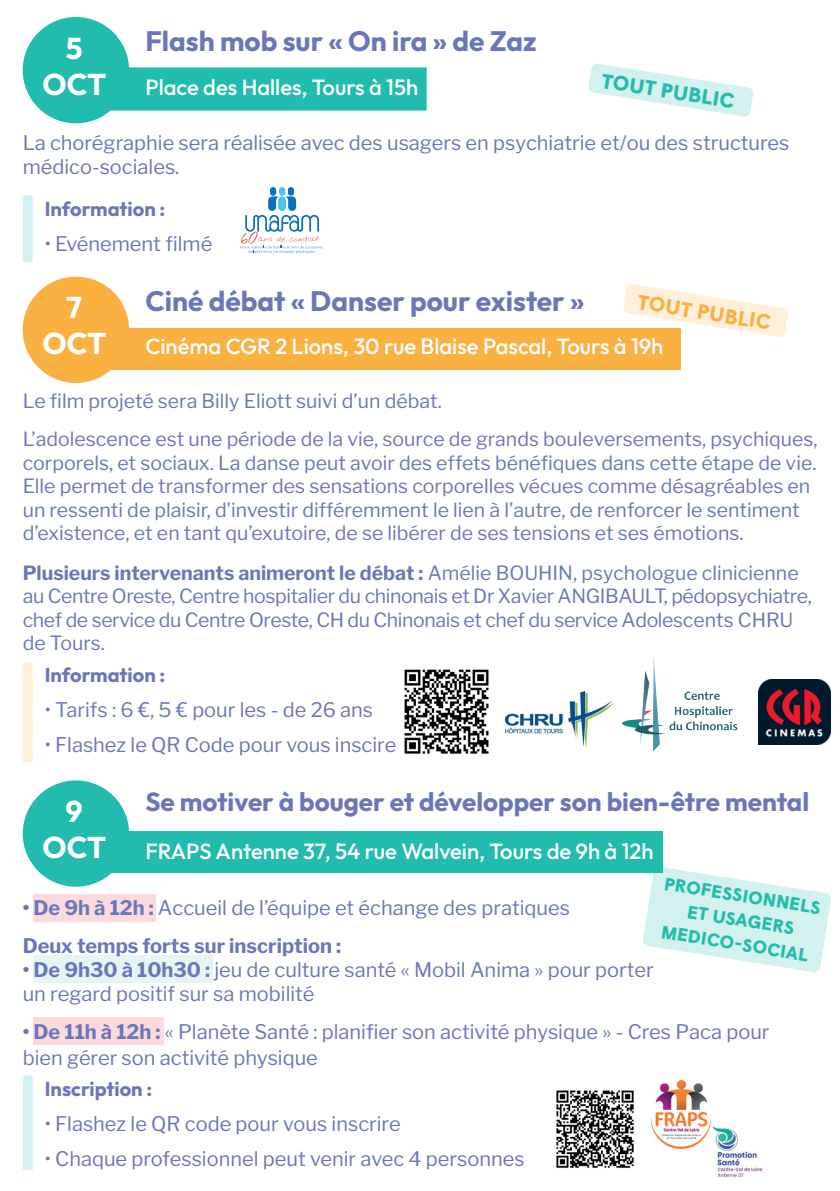
<style>
.page{position:relative;width:840px;height:1191px;background:#fff}
.page>*{position:absolute;margin:0;border:0;box-sizing:border-box;transform-origin:0 0}
.t1{font:700 30px/36px "Outfit";color:#fff;text-align:center}
.t2{font:700 28px "Outfit";color:#6977ba}
.t3{font:700 26px "Outfit";color:#6977ba}
.t4{font:500 22px "Outfit";color:#fff}
.t5{font:700 20.6px "Wigrum";color:#22bcae}
.t6{font:700 20.6px "Wigrum";color:#fbb042}
.t7{font:20px/24px "Libre Franklin";color:#6977ba}
.t8{font:700 20px/38px "Libre Franklin";color:#6977ba}
.t9{font:700 20px "Outfit";color:#6977ba}
.t10{font:19.6px/23.4px "Libre Franklin";color:#6977ba}
.t11{font:19.6px/23.4px "Libre Franklin";letter-spacing:-.02em;color:#6977ba}
.t12{font:700 18px/24px "Wigrum";color:#22bcae;text-align:center}
.s1{font-weight:700}
.s2{font-weight:400}
</style>
<div class="page">
<div style="left:91px;top:67px;width:335px;height:43px;background:#22bcae;border:2px solid #22bcae"></div>
<div style="left:23px;top:17px;width:106px;height:106px;background:#22bcae;border-radius:50%"></div>
<div style="left:23px;top:195px;width:10px;height:67px;background:#d3f1ef"></div>
<svg style="left:588px;top:63px;width:165px;height:54px"></svg>
<div style="left:92px;top:328px;width:588px;height:41px;background:#fbb042"></div>
<div style="left:23px;top:277px;width:106px;height:106px;background:#fbb042;border-radius:50%"></div>
<svg style="left:623px;top:284px;width:165px;height:53px"></svg>
<div style="left:23px;top:662px;width:10px;height:100px;background:#feefd9"></div>
<svg style="left:240px;top:187px;width:82px;height:66px"></svg>
<img style="left:505px;top:692px;width:107px;height:56px">
<img style="left:622px;top:657px;width:116px;height:95px">
<img style="left:758px;top:680px;width:71px;height:64px">
<div style="left:34px;top:894px;width:122px;height:28px;background:#fbdade"></div>
<div style="left:92px;top:832px;width:570px;height:41px;background:#22bcae"></div>
<div style="left:23px;top:780px;width:106px;height:106px;background:#22bcae;border-radius:50%"></div>
<div style="left:23px;top:1075px;width:10px;height:95px;background:#d3f1ef"></div>
<svg style="left:643px;top:866px;width:188px;height:106px"></svg>
<img style="left:650px;top:1080px;width:113px;height:98px">
<div style="left:34px;top:955px;width:179px;height:28px;background:#e6f4f2"></div>
<div style="left:34px;top:1017px;width:130px;height:28px;background:#fbdade"></div>
<img style="left:556px;top:1090px;width:78px;height:78px">
<img style="left:404px;top:669px;width:85px;height:85px">
<h1 class="t1" style="left:42px;top:30px;width:65px">5<br>OCT</h1>
<h2 class="t2" style="left:145px;top:26px;width:392px">Flash mob sur « On ira » de Zaz</h2>
<p class="t4" style="left:145px;top:74px;width:274px">Place des Halles, Tours à 15h</p>
<p class="t5" style="left:604px;top:65px;width:135px;rotate:9deg">TOUT PUBLIC</p>
<p class="t7" style="left:23px;top:131px;width:767px">La chorégraphie sera réalisée avec des usagers en psychiatrie et/ou des structures médico-sociales.</p>
<p class="t9" style="left:45px;top:197px;width:122px">Information :</p>
<p class="t7" style="left:45px;top:231px;width:169px">• Evénement filmé</p>
<h1 class="t1" style="left:42px;top:290px;width:65px">7<br>OCT</h1>
<h2 class="t2" style="left:145px;top:285px;width:440px">Ciné débat « Danser pour exister »</h2>
<p class="t6" style="left:640px;top:286px;width:136px;rotate:9deg">TOUT PUBLIC</p>
<p class="t4" style="left:145px;top:334px;width:519px">Cinéma CGR 2 Lions, 30 rue Blaise Pascal, Tours à 19h</p>
<p class="t10" style="left:23px;top:382px;width:796px;line-height:38px">Le film projeté sera Billy Eliott suivi d’un débat.<br>L’adolescence est une période de la vie, source de grands bouleversements, psychiques,</p>
<p class="t10" style="left:23px;top:451px;width:794px">corporels, et sociaux. La danse peut avoir des effets bénéfiques dans cette étape de vie.<br>Elle permet de transformer des sensations corporelles vécues comme désagréables en un ressenti de plaisir, d’investir différemment le lien à l’autre, de renforcer le sentiment d’existence, et en tant qu’exutoire, de se libérer de ses tensions et ses émotions.</p>
<p class="t11" style="left:23px;top:561px;width:790px"><span class="s1">Plusieurs intervenants animeront le débat :</span> Amélie BOUHIN, psychologue clinicienne au Centre Oreste, Centre hospitalier du chinonais et Dr Xavier ANGIBAULT, pédopsychiatre, chef de service du Centre Oreste, CH du Chinonais et chef du service Adolescents CHRU de Tours.</p>
<p class="t9" style="left:45px;top:664px;width:122px">Information :</p>
<p class="t7" style="left:45px;top:698px;width:330px">• Tarifs : 6 €, 5 € pour les - de 26 ans</p>
<p class="t7" style="left:45px;top:733px;width:353px">• Flashez le QR Code pour vous inscire</p>
<h1 class="t1" style="left:42px;top:793px;width:65px">9<br>OCT</h1>
<h3 class="t3" style="left:145px;top:787px;width:665px">Se motiver à bouger et développer son bien-être mental</h3>
<p class="t4" style="left:145px;top:839px;width:509px">FRAPS Antenne 37, 54 rue Walvein, Tours de 9h à 12h</p>
<p class="t12" style="left:666px;top:870px;width:159px;rotate:9deg">PROFESSIONNELS<br>ET USAGERS<br>MEDICO-SOCIAL</p>
<p class="t8" style="left:23px;top:889px;width:548px">• De 9h à 12h : <span class="s2">Accueil de l’équipe et échange des pratiques<br></span>Deux temps forts sur inscription :</p>
<p class="t7" style="left:23px;top:958px;width:632px"><span class="s1">• De 9h30 à 10h30 :</span> jeu de culture santé « Mobil Anima » pour porter un regard positif sur sa mobilité</p>
<p class="t7" style="left:23px;top:1019px;width:748px;line-height:26px"><span class="s1">• De 11h à 12h :</span> « Planète Santé : planifier son activité physique » - Cres Paca pour bien gérer son activité physique</p>
<p class="t9" style="left:45px;top:1077px;width:109px">Inscription :</p>
<p class="t7" style="left:45px;top:1111px;width:357px">• Flashez le QR code pour vous inscrire</p>
<p class="t7" style="left:45px;top:1146px;width:481px">• Chaque professionnel peut venir avec 4 personnes</p>
</div>
